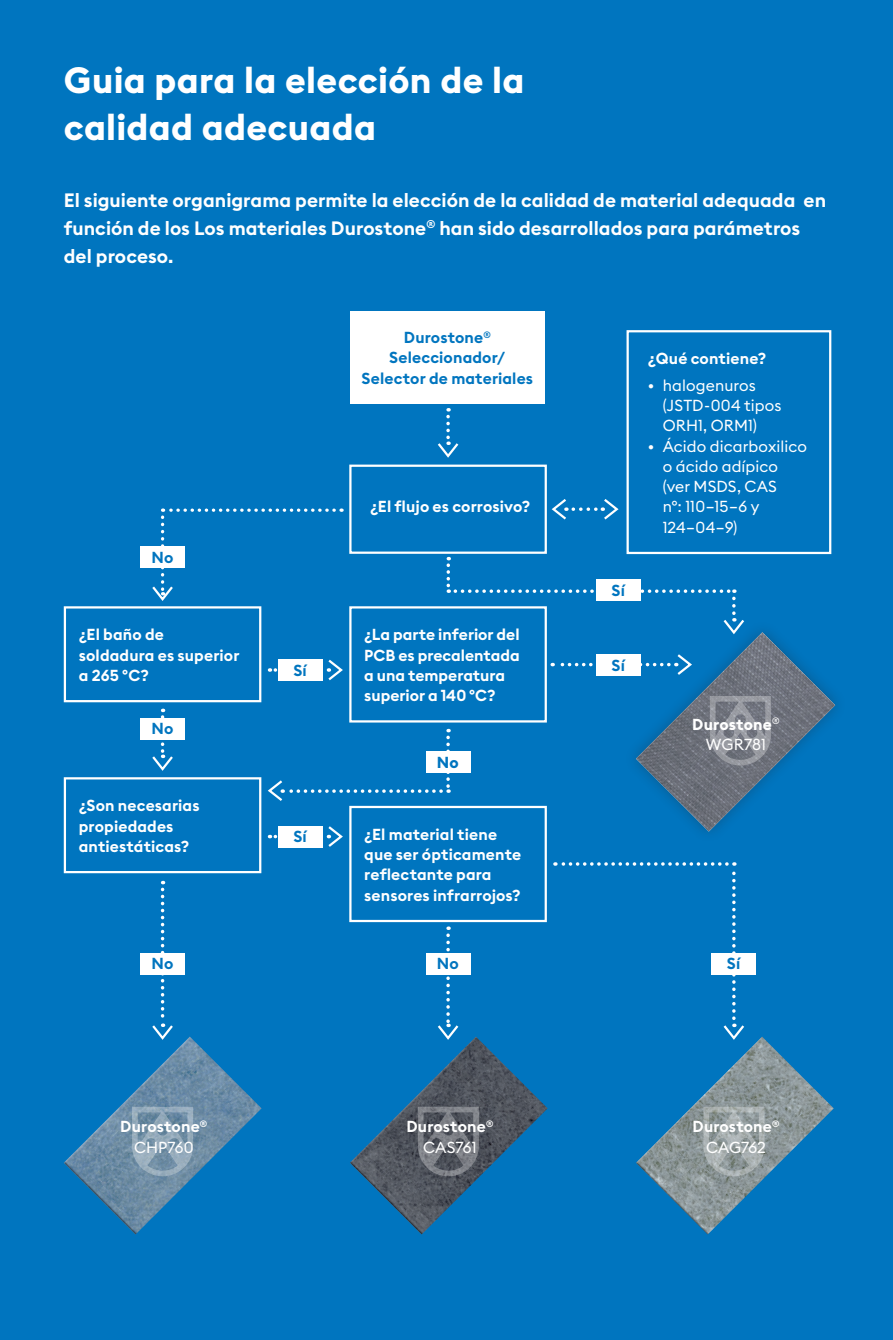
<style>
.page{position:relative;width:893px;height:1340px;background:#fff}
.page>*{position:absolute;margin:0;border:0;box-sizing:border-box;transform-origin:0 0}
.t1{font:700 36px/47.2px "Euclid Square";letter-spacing:.01em;color:#fff}
.t2{font:600 19.12px/28.1px "Euclid Square";color:#fff}
.t3{font:600 15.75px/20.2px "Euclid Square";letter-spacing:.005em;color:#fff}
.t4{font:15.75px/20.2px "Euclid Square";letter-spacing:.005em;color:#fff}
.t5{font:600 15.75px/20.2px "Euclid Square";letter-spacing:.01em;color:#0075bf;text-align:center}
.t6{font:700 15.75px/20.2px "Euclid Square";letter-spacing:.01em;color:#fff;text-align:center}
.t7{font:700 15.75px "Euclid Square";color:#0075bf}
.s1{font-weight:400}
</style>
<div class="page">
<div style="left:0;top:0;width:893px;height:1339px;background:#0075bf"></div>
<div style="left:350px;top:311px;width:194px;height:92px;background:#fff"></div>
<div style="left:349px;top:464px;width:198px;height:90px;border:2px solid #fff"></div>
<div style="left:349px;top:805px;width:198px;height:117px;border:2px solid #fff"></div>
<div style="left:64px;top:606px;width:197px;height:96px;border:2px solid #fff"></div>
<div style="left:64px;top:777px;width:197px;height:96px;border:2px solid #fff"></div>
<img style="left:64px;top:1036px;width:198px;height:198px">
<img style="left:350px;top:1037px;width:198px;height:197px">
<img style="left:636px;top:1036px;width:198px;height:198px">
<div style="left:140px;top:718px;width:45px;height:21px;background:#fff"></div>
<div style="left:140px;top:546px;width:45px;height:22px;background:#fff"></div>
<div style="left:140px;top:953px;width:45px;height:21px;background:#fff"></div>
<div style="left:426px;top:953px;width:44px;height:21px;background:#fff"></div>
<div style="left:711px;top:953px;width:45px;height:21px;background:#fff"></div>
<div style="left:626px;top:330px;width:205px;height:224px;border:2px solid #fff"></div>
<svg style="left:150px;top:880px;width:25px;height:161px"></svg>
<svg style="left:435px;top:926px;width:26px;height:115px"></svg>
<svg style="left:555px;top:862px;width:191px;height:179px"></svg>
<svg style="left:437px;top:408px;width:22px;height:50px"></svg>
<svg style="left:132px;top:1106px;width:61px;height:70px;background:#839db0"></svg>
<svg style="left:418px;top:1106px;width:61px;height:70px;background:#676a72"></svg>
<svg style="left:703px;top:1106px;width:61px;height:70px;background:#9aa3a3"></svg>
<svg style="left:150px;top:496px;width:685px;height:353px"></svg>
<h1 class="t1" style="left:64px;top:57px;width:462px">Guia para la elección de la calidad adecuada</h1>
<p class="t2" style="left:64px;top:186px;width:764px">El siguiente organigrama permite la elección de la calidad de material adequada en función de los Los materiales Durostone<sup>®</sup> han sido desarrollados para parámetros del proceso.</p>
<p class="t5" style="left:362px;top:328px;width:173px">Durostone<sup>®<br></sup>Seleccionador/<br>Selector de materiales</p>
<p class="t5" style="left:151px;top:547px;width:23px">No</p>
<p class="t3" style="left:79px;top:625px;width:162px">¿El baño de soldadura es superior a 265 ºC?</p>
<p class="t5" style="left:151px;top:719px;width:23px">No</p>
<p class="t3" style="left:79px;top:796px;width:122px">¿Son necesarias propiedades antiestáticas?</p>
<p class="t5" style="left:293px;top:660px;width:15px">Sí</p>
<p class="t5" style="left:293px;top:826px;width:15px">Sí</p>
<p class="t3" style="left:370px;top:497px;width:162px">¿El flujo es corrosivo?</p>
<p class="t3" style="left:364px;top:625px;width:157px">¿La parte inferior del<br>PCB es precalentada a una temperatura superior a 140 ºC?</p>
<p class="t7" style="left:437px;top:752px;width:23px">No</p>
<p class="t3" style="left:364px;top:824px;width:158px">¿El material tiene que ser ópticamente reflectante para sensores infrarrojos?</p>
<p class="t5" style="left:151px;top:953px;width:23px">No</p>
<p class="t5" style="left:437px;top:953px;width:23px">No</p>
<p class="t3" style="left:120px;top:1116px;width:88px;text-align:center">Durostone<sup>®<br></sup><span class="s1">CHP760</span></p>
<p class="t3" style="left:406px;top:1116px;width:88px;text-align:center">Durostone<sup>®<br></sup><span class="s1">CAS761</span></p>
<p class="t5" style="left:612px;top:580px;width:15px">Sí</p>
<p class="t3" style="left:648px;top:349px;width:120px">¿Qué contiene?</p>
<p class="t4" style="left:663px;top:375px;width:120px;text-indent:-15px">• halogenuros (JSTD-004 tipos<br>ORH1, ORM1)</p>
<p class="t4" style="left:663px;top:436px;width:146px;text-indent:-15px">• Ácido dicarboxilico o ácido adípico (ver MSDS, CAS<br>nº: 110–15–6 y<br>124–04–9)</p>
<p class="t5" style="left:612px;top:655px;width:15px">Sí</p>
<p class="t6" style="left:692px;top:714px;width:89px">Durostone<sup>®<br></sup><span class="s1">WGR781</span></p>
<p class="t5" style="left:727px;top:953px;width:15px">Sí</p>
<p class="t3" style="left:692px;top:1116px;width:88px;text-align:center">Durostone<sup>®<br></sup><span class="s1">CAG762</span></p>
</div>
